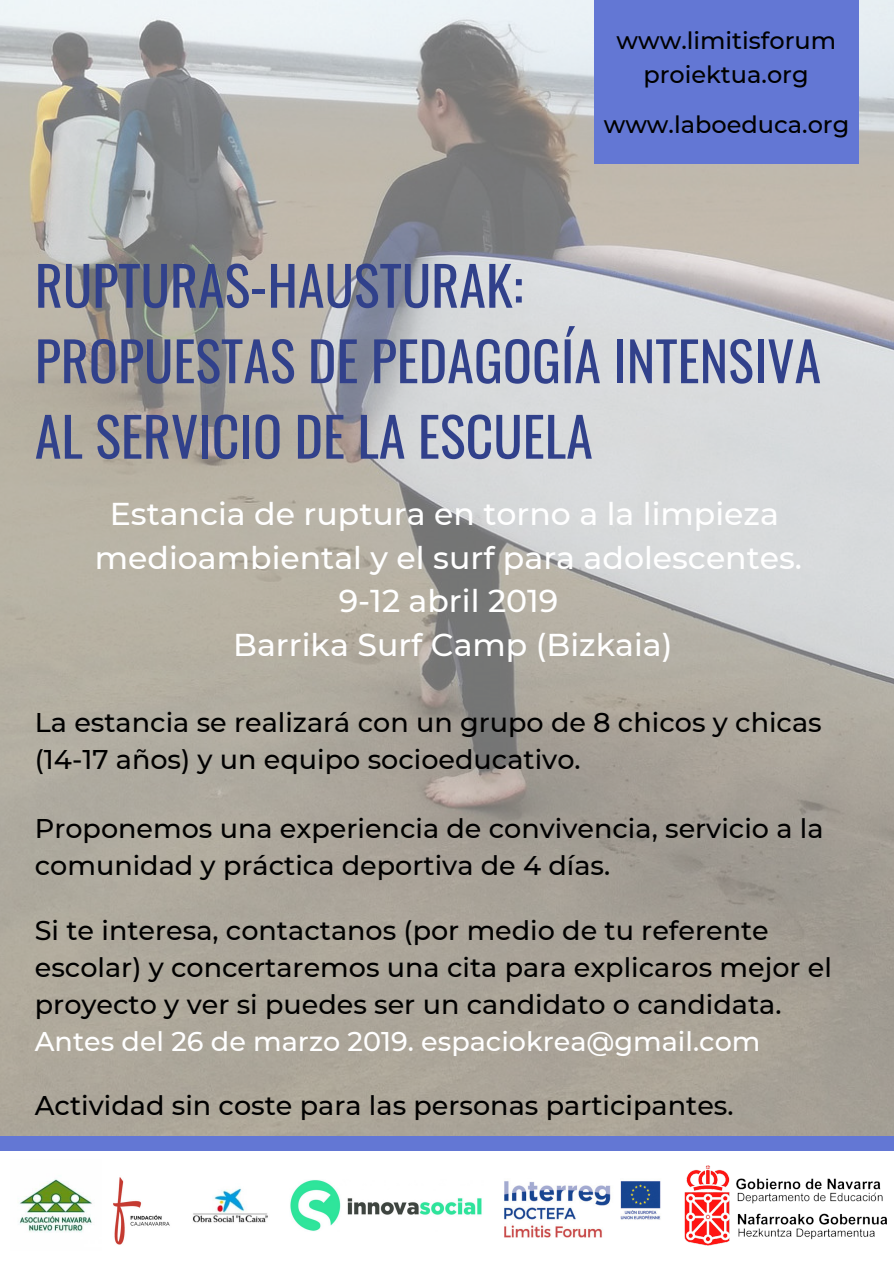
<style>
.page{position:relative;width:894px;height:1264px;background:#fff}
.page>*{position:absolute;margin:0;border:0;box-sizing:border-box;transform-origin:0 0}
.t1{font:54px/75.4px "Oswald";color:#31418b}
.t2{font:500 31.5px/44px "Montserrat";color:#fff;text-align:center}
.t3{font:500 27px/37.2px "Montserrat";color:#000}
.t4{font:500 27px "Montserrat";color:#fff}
.t5{font:500 24px/33.5px "Montserrat";color:#000;text-align:center}
</style>
<div class="page">
<img style="left:0;top:0;width:893px;height:1135px">
<svg style="left:0;top:1150px;width:893px;height:96px"></svg>
<div style="left:594px;top:0;width:264px;height:163px;background:#6377d4"></div>
<img style="left:497px;top:1178px;width:170px;height:61px">
<img style="left:11px;top:1159px;width:91px;height:87px">
<img style="left:103px;top:1169px;width:77px;height:76px">
<img style="left:189px;top:1170px;width:80px;height:75px">
<img style="left:289px;top:1179px;width:195px;height:52px">
<img style="left:684px;top:1165px;width:202px;height:80px">
<div style="left:0;top:1135px;width:893px;height:15px;background:#6377d4"></div>
<p class="t5" style="left:616px;top:24px;width:221px">www.limitisforum proiektua.org</p>
<p class="t5" style="left:603px;top:107px;width:247px">www.laboeduca.org</p>
<h1 class="t1" style="left:35px;top:245px;width:787px">RUPTURAS-HAUSTURAK:<br>PROPUESTAS DE PEDAGOGÍA INTENSIVA<br>AL SERVICIO DE LA ESCUELA</h1>
<p class="t2" style="left:95px;top:491px;width:708px">Estancia de ruptura en torno a la limpieza medioambiental y el surf para adolescentes.<br>9-12 abril 2019<br>Barrika Surf Camp (Bizkaia)</p>
<p class="t3" style="left:35px;top:703px;width:788px">La estancia se realizará con un grupo de 8 chicos y chicas (14-17 años) y un equipo socioeducativo.</p>
<p class="t3" style="left:35px;top:809px;width:790px">Proponemos una experiencia de convivencia, servicio a la comunidad y práctica deportiva de 4 días.</p>
<p class="t3" style="left:35px;top:911px;width:798px">Si te interesa, contactanos (por medio de tu referente escolar) y concertaremos una cita para explicaros mejor el proyecto y ver si puedes ser un candidato o candidata.</p>
<p class="t4" style="left:35px;top:1025px;width:726px">Antes del 26 de marzo 2019. espaciokrea@gmail.com</p>
<p class="t3" style="left:35px;top:1086px;width:700px">Actividad sin coste para las personas participantes.</p>
</div>
